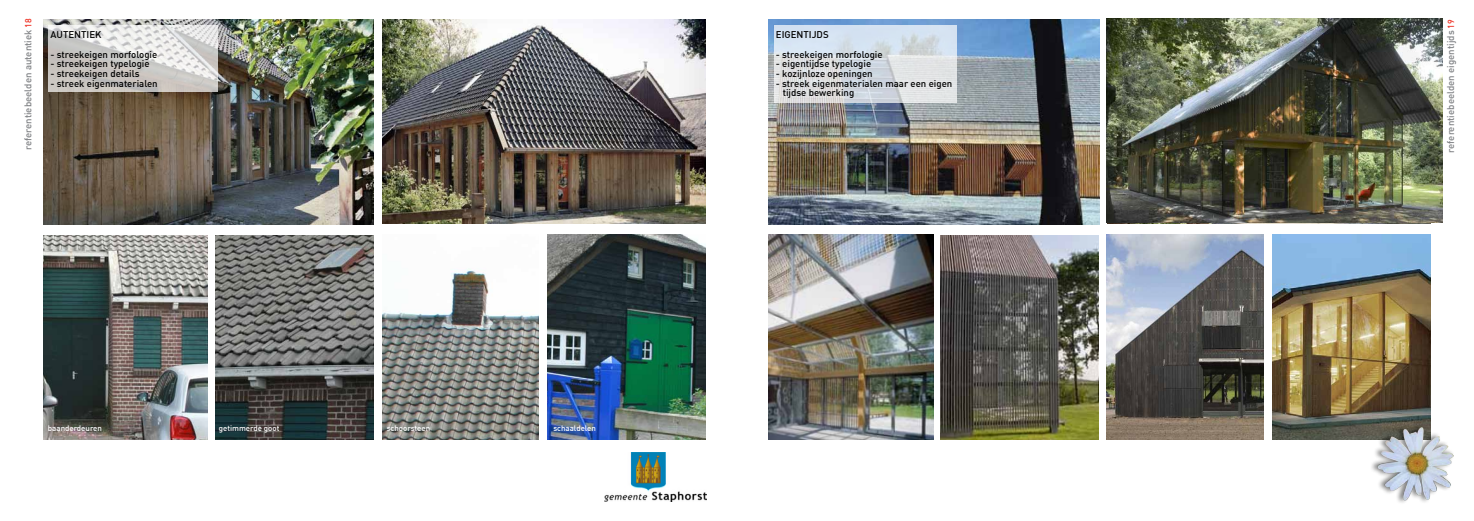
<style>
.page{position:relative;width:1474px;height:521px;background:#fff}
.page>*{position:absolute;margin:0;border:0;box-sizing:border-box;transform-origin:0 0}
.t1{font:500 9.62px/9.6px "DIN";color:#000}
.t2{font:500 9.62px "DIN";color:#808285}
.t3{font:500 7.88px "DIN";color:#fff}
.s1{font-size:8.75px;color:#ee3124}
</style>
<div class="page">
<img style="left:44px;top:20px;width:330px;height:204px">
<svg style="left:49px;top:25px;width:169px;height:67px"></svg>
<img style="left:382px;top:19px;width:323px;height:204px">
<img style="left:44px;top:236px;width:163px;height:204px">
<img style="left:216px;top:236px;width:158px;height:204px">
<img style="left:382px;top:268px;width:157px;height:171px">
<img style="left:547px;top:235px;width:158px;height:204px">
<img style="left:768px;top:20px;width:331px;height:204px">
<svg style="left:774px;top:25px;width:182px;height:77px;background:#d8dfe6"></svg>
<img style="left:940px;top:236px;width:158px;height:204px">
<img style="left:1106px;top:235px;width:157px;height:204px">
<img style="left:1272px;top:235px;width:158px;height:204px">
<img style="left:768px;top:235px;width:165px;height:205px">
<img style="left:1106px;top:18px;width:336px;height:204px">
<div style="left:1368px;top:422px;width:86px;height:83px;background:#000;opacity:.5"></div>
<img style="left:1377px;top:427px;width:43px;height:64px">
<img style="left:604px;top:452px;width:102px;height:50px">
<p class="t2" style="left:22px;top:150px;width:134px;rotate:-90deg">referentiebeelden autentiek <span class="s1">18</span></p>
<p class="t1" style="left:51px;top:30px;width:53px">AUTENTIEK</p>
<p class="t1" style="left:51px;top:49px;width:108px">- streekeigen morfologie</p>
<p class="t1" style="left:51px;top:59px;width:101px">- streekeigen typelogie</p>
<p class="t1" style="left:51px;top:68px;width:91px">- streekeigen details</p>
<p class="t1" style="left:51px;top:78px;width:109px">- streek eigenmaterialen</p>
<p class="t3" style="left:48px;top:423px;width:55px">baanderdeuren</p>
<p class="t3" style="left:219px;top:423px;width:62px">getimmerde goot</p>
<p class="t3" style="left:387px;top:423px;width:45px">schoorsteen</p>
<p class="t3" style="left:553px;top:423px;width:44px">schaaldelen</p>
<p class="t1" style="left:775px;top:30px;width:54px">EIGENTIJDS</p>
<p class="t1" style="left:775px;top:49px;width:108px">- streekeigen morfologie</p>
<p class="t1" style="left:775px;top:59px;width:97px">- eigentijdse typelogie</p>
<p class="t1" style="left:775px;top:68px;width:98px">- kozijnloze openingen</p>
<p class="t1" style="left:782px;top:78px;width:171px;text-indent:-7px">- streek eigenmaterialen maar een eigen tijdse bewerking</p>
<p class="t2" style="left:1444px;top:153px;width:135px;rotate:-90deg">referentiebeelden eigentijds <span class="s1">19</span></p>
</div>
